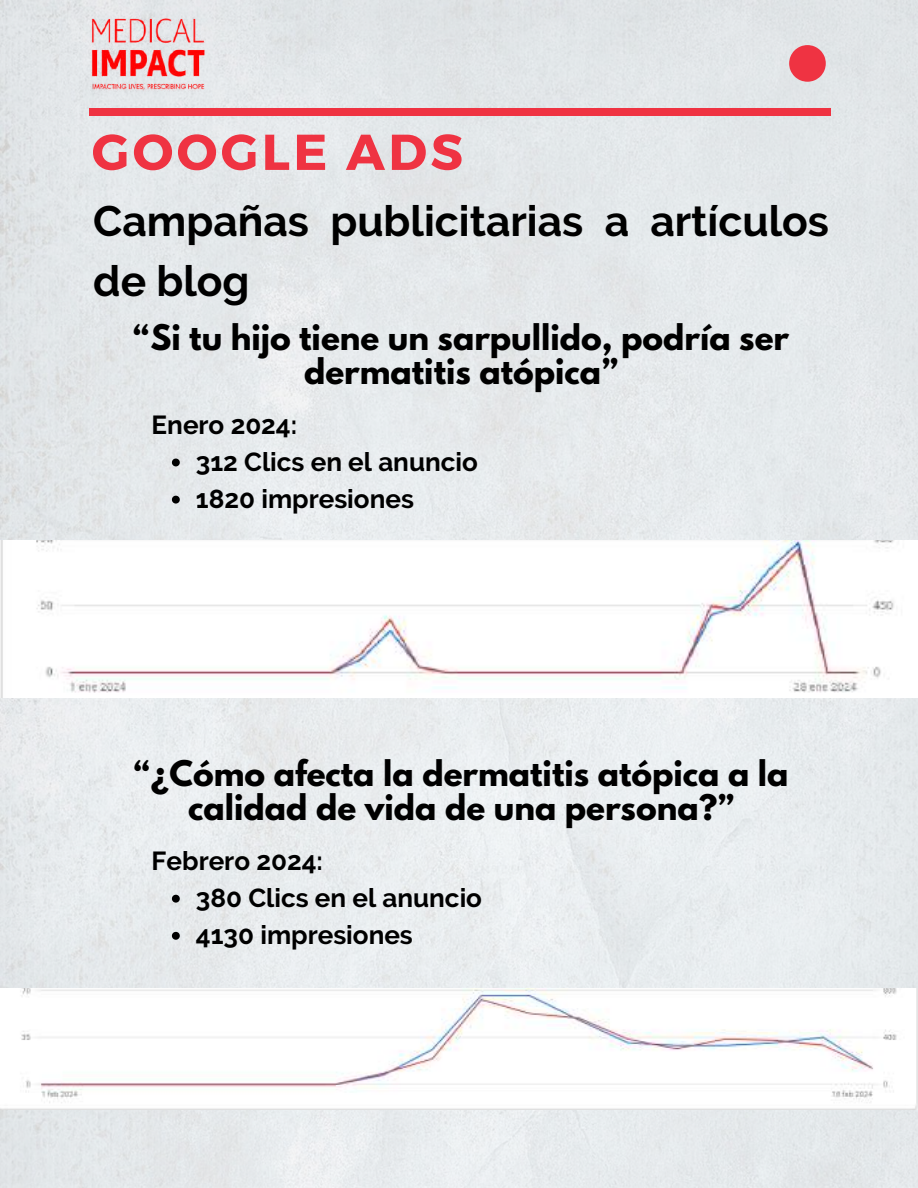
<style>
.page{position:relative;width:918px;height:1188px;background:#fff}
.page>*{position:absolute;margin:0;border:0;box-sizing:border-box;transform-origin:0 0}
.t1{font:700 50.4px "Montserrat";letter-spacing:.07em;color:#ef3342}
.t2{font:700 42.6px/60.8px "Raleway";color:#000}
.t3{font:700 31.2px/34.2px "League Spartan";color:#000;text-align:center}
.t4{font:700 26.1px/37.2px "Raleway";color:#000}
</style>
<div class="page">
<img style="left:0;top:0;width:918px;height:1188px">
<div style="left:89px;top:108px;width:741px;height:8px;background:#ef3342"></div>
<svg style="left:789px;top:45px;width:37px;height:37px"></svg>
<img style="left:89px;top:17px;width:118px;height:75px">
<svg style="left:172px;top:895px;width:8px;height:8px"></svg>
<svg style="left:172px;top:932px;width:8px;height:8px"></svg>
<svg style="left:172px;top:459px;width:8px;height:7px"></svg>
<svg style="left:172px;top:496px;width:8px;height:8px"></svg>
<img style="left:0;top:540px;width:918px;height:158px">
<img style="left:0;top:988px;width:918px;height:122px">
<h1 class="t1" style="left:92px;top:119px;width:373px">GOOGLE ADS</h1>
<h2 class="t2" style="left:93px;top:190px;width:737px">Campañas publicitarias a artículos de blog</h2>
<p class="t3" style="left:133px;top:324px;width:657px">“Si tu hijo tiene un sarpullido, podría ser dermatitis atópica”</p>
<p class="t4" style="left:196px;top:406px;width:283px;text-indent:-44px">Enero 2024:<br>312 Clics en el anuncio<br>1820 impresiones</p>
<p class="t3" style="left:134px;top:760px;width:656px">“¿Cómo afecta la dermatitis atópica a la calidad de vida de una persona?”</p>
<p class="t4" style="left:196px;top:842px;width:288px;text-indent:-44px">Febrero 2024:<br>380 Clics en el anuncio<br>4130 impresiones</p>
</div>
